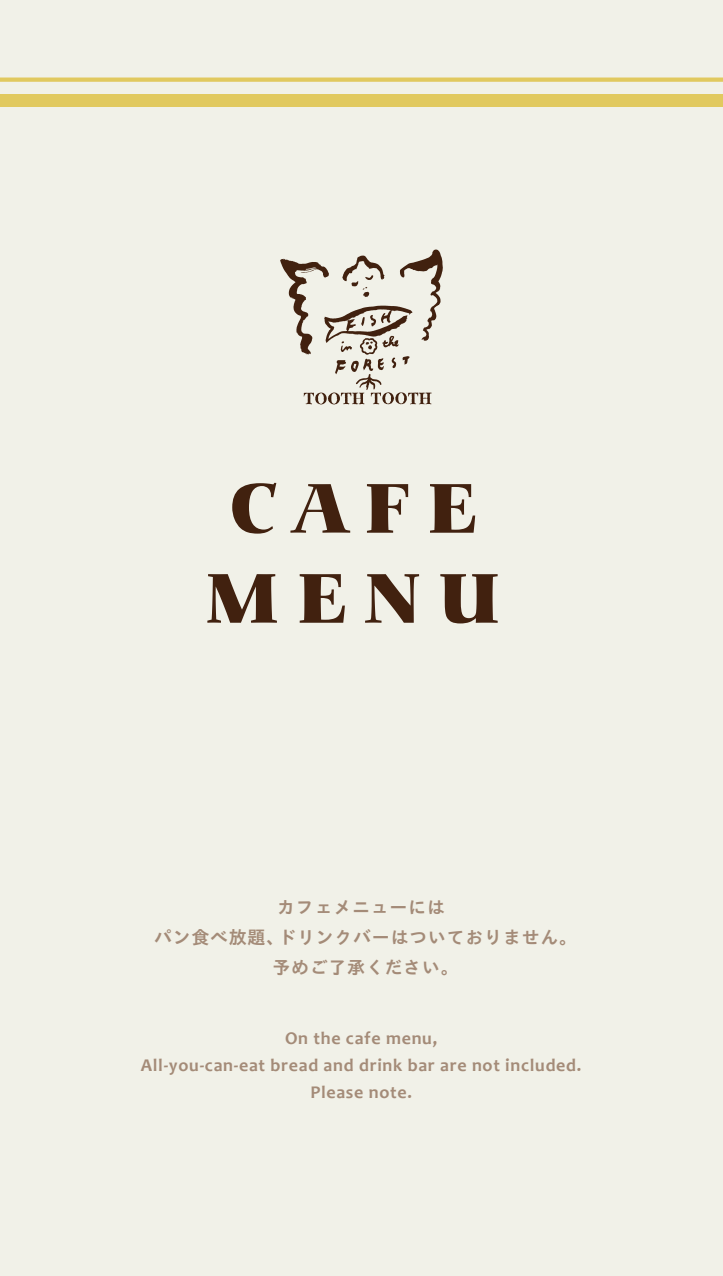
<style>
.page{position:relative;width:723px;height:1276px;background:#f1f1e8}
.page>*{position:absolute;margin:0;border:0;box-sizing:border-box;transform-origin:0 0}
.t1{font:900 75px/90px "Carmina BT";letter-spacing:.22em;color:#41210f;text-align:center}
.t2{font:700 18px/27px "Candara";letter-spacing:.04em;color:#a48b78;text-align:center}
.t3{font:700 18px/30px "TB Go Pro";letter-spacing:.04em;color:#a48b78;text-align:center}
</style>
<div class="page">
<div style="left:0;top:95px;width:723px;height:12px;background:#e1c95f"></div>
<div style="left:0;top:77px;width:723px;height:5px;background:#e1c95f"></div>
<svg style="left:280px;top:249px;width:163px;height:155px"></svg>
<h1 class="t1" style="left:205px;top:464px;width:299px">CAFE<br>MENU</h1>
<p class="t3" style="left:154px;top:891px;width:425px">カフェメニューには<br>パン食べ放題、ドリンクバーはついておりません。予めご了承ください。</p>
<p class="t2" style="left:141px;top:1025px;width:442px">On the cafe menu,<br>All-you-can-eat bread and drink bar are not included.<br>Please note.</p>
</div>
